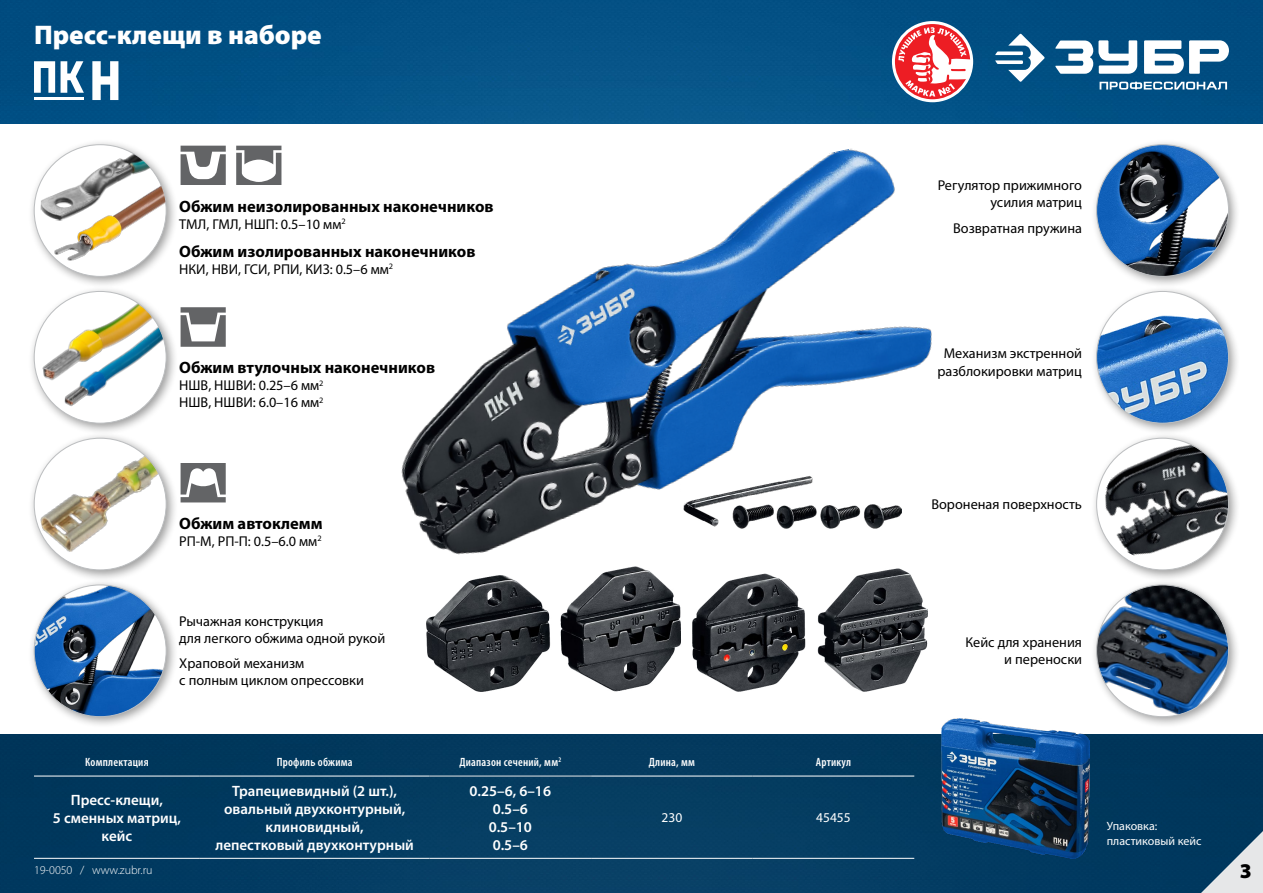
<style>
.page{position:relative;width:1263px;height:893px;background:#fff}
.page>*{position:absolute;margin:0;border:0;box-sizing:border-box;transform-origin:0 0}
.t1{font:900 27px "Myriad Pro";color:#fff}
.t2{font:900 21px "Myriad Pro";color:#000}
.t3{font:700 16.5px "Myriad Pro";color:#000}
.t4{font:600 15px/18px "Myriad Pro";color:#fff;text-align:center}
.t5{font:14.25px/17.1px "Myriad Pro";color:#000}
.t6{font:13.5px "Myriad Pro";color:#fff}
.t7{font:600 condensed 12px "Myriad Pro";letter-spacing:.02em;color:#fff}
.t8{font:12px/14.4px "Myriad Pro";color:#fff}
.t9{font:300 12px "Myriad Pro";letter-spacing:-.005em;color:#fff}
</style>
<div class="page">
<div style="left:1px;top:735px;width:1262px;height:158px;background:#023a60"></div>
<div style="left:0;top:0;width:1263px;height:123px;background:#025185"></div>
<div style="left:28px;top:285px;width:151px;height:151px;background:#000;opacity:.4"></div>
<img style="left:35px;top:291px;width:131px;height:124px">
<div style="left:28px;top:432px;width:151px;height:150px;background:#000;opacity:.4"></div>
<div style="left:34px;top:438px;width:132px;height:132px;background:#fff;border-radius:50%"></div>
<img style="left:35px;top:439px;width:131px;height:116px">
<hr style="left:429px;top:776px;width:162px;height:1px;background:#e6e7e8">
<hr style="left:34px;top:776px;width:166px;height:1px;background:#fff">
<hr style="left:200px;top:776px;width:229px;height:1px;background:#fff">
<hr style="left:591px;top:776px;width:162px;height:1px;background:#fff">
<hr style="left:753px;top:776px;width:161px;height:1px;background:#fff">
<hr style="left:34px;top:858px;width:166px;height:1px;background:#fff">
<hr style="left:200px;top:858px;width:229px;height:1px;background:#fff">
<hr style="left:429px;top:858px;width:162px;height:1px;background:#fff">
<hr style="left:591px;top:858px;width:162px;height:1px;background:#fff">
<hr style="left:753px;top:858px;width:161px;height:1px;background:#fff">
<svg style="left:1201px;top:831px;width:62px;height:62px"></svg>
<div style="left:28px;top:578px;width:151px;height:151px;background:#000;opacity:.4"></div>
<img style="left:34px;top:585px;width:132px;height:132px;border-radius:66px">
<svg style="left:892px;top:21px;width:81px;height:81px"></svg>
<div style="left:895px;top:24px;width:75px;height:75px;background:#ed1d24;border-radius:50%"></div>
<svg style="left:898px;top:27px;width:74px;height:70px"></svg>
<svg style="left:1099px;top:82px;width:128px;height:8px"></svg>
<svg style="left:995px;top:34px;width:50px;height:48px"></svg>
<svg style="left:1054px;top:40px;width:175px;height:34px"></svg>
<svg style="left:34px;top:61px;width:21px;height:32px"></svg>
<svg style="left:61px;top:61px;width:23px;height:32px"></svg>
<svg style="left:92px;top:61px;width:26px;height:39px"></svg>
<hr style="left:35px;top:98px;width:49px;height:2px;background:#fff">
<img style="left:942px;top:718px;width:147px;height:141px">
<div style="left:28px;top:138px;width:151px;height:151px;background:#000;opacity:.4"></div>
<div style="left:34px;top:145px;width:132px;height:131px;background:#fff;border-radius:50%"></div>
<img style="left:54px;top:179px;width:112px;height:81px">
<img style="left:40px;top:142px;width:125px;height:81px">
<img style="left:427px;top:575px;width:124px;height:116px">
<img style="left:560px;top:572px;width:121px;height:119px">
<img style="left:692px;top:573px;width:114px;height:118px">
<img style="left:817px;top:572px;width:111px;height:119px">
<img style="left:401px;top:148px;width:531px;height:424px">
<div style="left:1090px;top:432px;width:151px;height:150px;background:#000;opacity:.4"></div>
<img style="left:1097px;top:438px;width:131px;height:132px">
<div style="left:1090px;top:578px;width:151px;height:151px;background:#000;opacity:.4"></div>
<img style="left:1096px;top:585px;width:132px;height:132px">
<div style="left:1090px;top:138px;width:151px;height:151px;background:#000;opacity:.4"></div>
<img style="left:1096px;top:145px;width:132px;height:131px;border-radius:66px">
<div style="left:1090px;top:285px;width:151px;height:151px;background:#000;opacity:.4"></div>
<img style="left:1096px;top:291px;width:132px;height:132px;border-radius:66px">
<svg style="left:180px;top:145px;width:46px;height:40px"></svg>
<svg style="left:236px;top:145px;width:46px;height:40px"></svg>
<svg style="left:180px;top:307px;width:46px;height:40px"></svg>
<svg style="left:180px;top:463px;width:46px;height:40px"></svg>
<h1 class="t1" style="left:34px;top:17px;width:289px">Пресс-клещи в наборе</h1>
<p class="t3" style="left:179px;top:195px;width:316px">Обжим неизолированных наконечников</p>
<p class="t5" style="left:179px;top:215px;width:168px">ТМЛ, ГМЛ, НШП: 0.5–10 мм<sup>2</sup></p>
<p class="t3" style="left:179px;top:241px;width:298px">Обжим изолированных наконечников</p>
<p class="t5" style="left:179px;top:261px;width:215px">НКИ, НВИ, ГСИ, РПИ, КИЗ: 0.5–6 мм<sup>2</sup></p>
<p class="t3" style="left:179px;top:357px;width:257px">Обжим втулочных наконечников</p>
<p class="t5" style="left:179px;top:377px;width:146px">НШВ, НШВИ: 0.25–6 мм<sup>2<br></sup>НШВ, НШВИ: 6.0–16 мм<sup>2</sup></p>
<p class="t3" style="left:179px;top:513px;width:145px">Обжим автоклемм</p>
<p class="t5" style="left:179px;top:532px;width:144px">РП-М, РП-П: 0.5–6.0 мм<sup>2</sup></p>
<p class="t5" style="left:179px;top:612px;width:207px">Рычажная конструкция<br>для легкого обжима одной рукой</p>
<p class="t5" style="left:179px;top:655px;width:186px">Храповой механизм<br>с полным циклом опрессовки</p>
<p class="t7" style="left:85px;top:755px;width:65px">Комплектация</p>
<p class="t7" style="left:277px;top:755px;width:77px">Профиль обжима</p>
<p class="t7" style="left:459px;top:755px;width:103px">Диапазон сечений, мм<sup>2</sup></p>
<p class="t7" style="left:649px;top:755px;width:48px">Длина, мм</p>
<p class="t7" style="left:816px;top:755px;width:37px">Артикул</p>
<p class="t4" style="left:53px;top:790px;width:129px">Пресс-клещи,<br>5 сменных матриц, кейс</p>
<p class="t4" style="left:215px;top:781px;width:200px">Трапециевидный (2 шт.), овальный двухконтурный, клиновидный,<br>лепестковый двухконтурный</p>
<p class="t4" style="left:470px;top:781px;width:83px">0.25–6, 6–16<br>0.5–6<br>0.5–10<br>0.5–6</p>
<p class="t6" style="left:661px;top:809px;width:22px">230</p>
<p class="t6" style="left:816px;top:809px;width:36px">45455</p>
<p class="t5" style="left:938px;top:177px;width:146px;text-align:right">Регулятор прижимного усилия матриц</p>
<p class="t5" style="left:953px;top:219px;width:130px">Возвратная пружина</p>
<p class="t5" style="left:937px;top:345px;width:146px;text-align:center">Механизм экстренной разблокировки матриц</p>
<p class="t5" style="left:931px;top:496px;width:152px">Вороненая поверхность</p>
<p class="t5" style="left:965px;top:633px;width:118px;text-align:right">Кейс для хранения и переноски</p>
<p class="t8" style="left:1107px;top:819px;width:96px">Упаковка: пластиковый кейс</p>
<p class="t9" style="left:34px;top:862px;width:120px">19-0050 / www.zubr.ru</p>
<h2 class="t2" style="left:1240px;top:856px;width:14px">3</h2>
</div>
